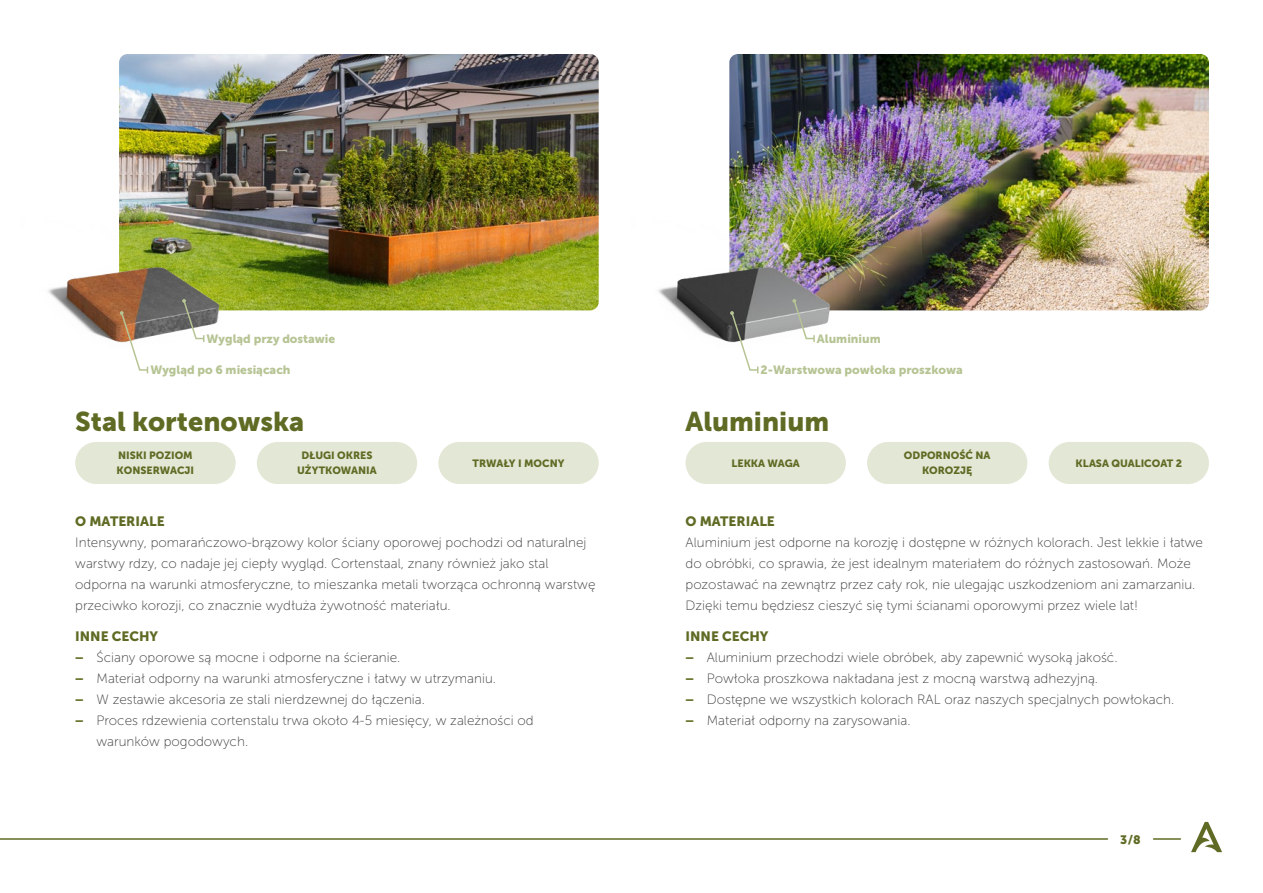
<style>
.page{position:relative;width:1263px;height:893px;background:#fff}
.page>*{position:absolute;margin:0;border:0;box-sizing:border-box;transform-origin:0 0}
.t1{font:27px "Museo Sans 900";color:#5f6b24}
.t2{font:13.5px/21px "Museo Sans 100";color:#3c3c3b}
.t3{font:13.5px "Museo Sans 900";color:#5f6b24}
.t4{font:12.15px "Museo Sans 900";color:#5f6b24}
.t5{font:12px "Museo Sans 900";color:#b6c494}
.t6{font:10.5px/15px "Museo Sans 900";color:#5f6b24;text-align:center}
.s1{font-family:"Museo Sans 900";color:#6e7631}
</style>
<div class="page">
<svg style="left:1191px;top:822px;width:31px;height:30px"></svg>
<hr style="left:1153px;top:838px;width:27px;height:2px;background:#5f6b24">
<hr style="left:0;top:838px;width:1107px;height:2px;background:#5f6b24">
<img style="left:119px;top:54px;width:480px;height:256px">
<img style="left:729px;top:54px;width:480px;height:256px">
<img style="left:48px;top:217px;width:225px;height:126px">
<img style="left:658px;top:217px;width:225px;height:125px">
<div style="left:75px;top:442px;width:161px;height:42px;background:#e3e7d5;border-radius:21px"></div>
<div style="left:257px;top:442px;width:160px;height:42px;background:#e3e7d5;border-radius:21px"></div>
<div style="left:867px;top:442px;width:160px;height:42px;background:#e3e7d5;border-radius:21px"></div>
<div style="left:438px;top:442px;width:161px;height:42px;background:#e3e7d5;border-radius:21px"></div>
<div style="left:1049px;top:442px;width:160px;height:42px;background:#e3e7d5;border-radius:21px"></div>
<div style="left:685px;top:442px;width:161px;height:42px;background:#e3e7d5;border-radius:21px"></div>
<svg style="left:120px;top:311px;width:29px;height:62px"></svg>
<svg style="left:730px;top:311px;width:29px;height:62px"></svg>
<svg style="left:182px;top:299px;width:23px;height:43px"></svg>
<svg style="left:792px;top:299px;width:23px;height:43px"></svg>
<p class="t5" style="left:207px;top:332px;width:130px">Wygląd przy dostawie</p>
<p class="t5" style="left:817px;top:332px;width:65px">Aluminium</p>
<p class="t5" style="left:150px;top:363px;width:142px">Wygląd po 6 miesiącach</p>
<p class="t5" style="left:761px;top:363px;width:204px">2-Warstwowa powłoka proszkowa</p>
<h1 class="t1" style="left:75px;top:406px;width:231px">Stal kortenowska</h1>
<h1 class="t1" style="left:685px;top:406px;width:145px">Aluminium</h1>
<p class="t6" style="left:117px;top:448px;width:79px;text-align:left">NISKI POZIOM<br>KONSERWACJI</p>
<p class="t6" style="left:297px;top:448px;width:81px">DŁUGI OKRES<br>UŻYTKOWANIA</p>
<p class="t6" style="left:904px;top:448px;width:88px">ODPORNOŚĆ NA<br>KOROZJĘ</p>
<p class="t6" style="left:472px;top:456px;width:94px">TRWAŁY I MOCNY</p>
<p class="t6" style="left:732px;top:456px;width:70px">LEKKA WAGA</p>
<p class="t6" style="left:1075px;top:456px;width:108px">KLASA QUALICOAT 2</p>
<p class="t3" style="left:75px;top:514px;width:91px">O MATERIALE</p>
<p class="t3" style="left:685px;top:514px;width:91px">O MATERIALE</p>
<p class="t2" style="left:75px;top:532px;width:522px">Intensywny, pomarańczowo-brązowy kolor ściany oporowej pochodzi od naturalnej warstwy rdzy, co nadaje jej ciepły wygląd. Cortenstaal, znany również jako stal odporna na warunki atmosferyczne, to mieszanka metali tworząca ochronną warstwę przeciwko korozji, co znacznie wydłuża żywotność materiału.</p>
<p class="t2" style="left:685px;top:532px;width:519px">Aluminium jest odporne na korozję i dostępne w różnych kolorach. Jest lekkie i łatwe do obróbki, co sprawia, że jest idealnym materiałem do różnych zastosowań. Może pozostawać na zewnątrz przez cały rok, nie ulegając uszkodzeniom ani zamarzaniu.<br>Dzięki temu będziesz cieszyć się tymi ścianami oporowymi przez wiele lat!</p>
<p class="t2" style="left:75px;top:647px;width:327px"><span class="s1">−</span> Ściany oporowe są mocne i odporne na ścieranie.</p>
<p class="t2" style="left:75px;top:668px;width:422px"><span class="s1">−</span> Materiał odporny na warunki atmosferyczne i łatwy w utrzymaniu.</p>
<p class="t2" style="left:75px;top:689px;width:351px"><span class="s1">−</span> W zestawie akcesoria ze stali nierdzewnej do łączenia.</p>
<p class="t2" style="left:75px;top:710px;width:460px"><span class="s1">−</span> Proces rdzewienia cortenstalu trwa około 4-5 miesięcy, w zależności od</p>
<p class="t2" style="left:97px;top:731px;width:153px">warunków pogodowych.</p>
<p class="t3" style="left:75px;top:629px;width:85px">INNE CECHY</p>
<p class="t3" style="left:685px;top:629px;width:85px">INNE CECHY</p>
<p class="t2" style="left:685px;top:647px;width:490px"><span class="s1">−</span> Aluminium przechodzi wiele obróbek, aby zapewnić wysoką jakość.<br><span class="s1">−</span> Powłoka proszkowa nakładana jest z mocną warstwą adhezyjną.<br><span class="s1">−</span> Dostępne we wszystkich kolorach RAL oraz naszych specjalnych powłokach. <span class="s1">−</span> Materiał odporny na zarysowania.</p>
<p class="t4" style="left:1120px;top:832px;width:22px">3/8</p>
</div>
